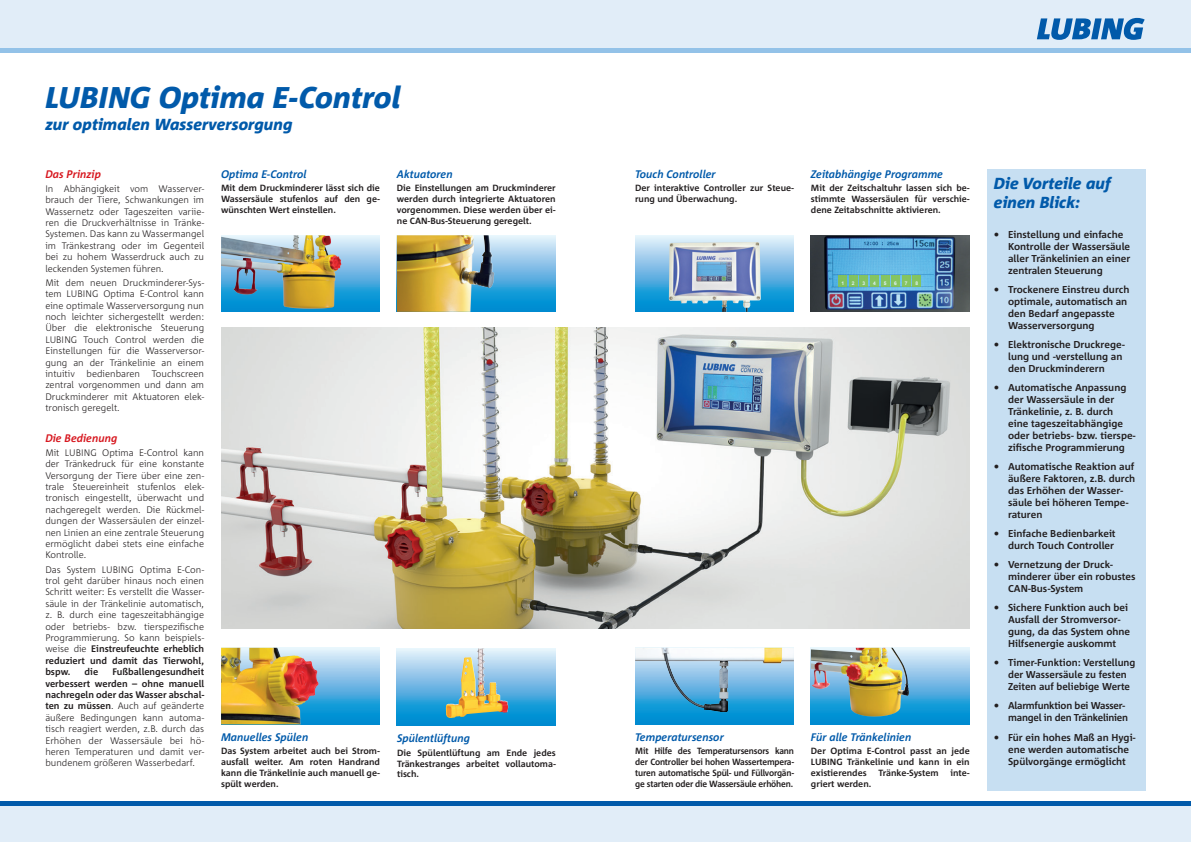
<style>
.page{position:relative;width:1191px;height:842px;background:#fff}
.page>*{position:absolute;margin:0;border:0;box-sizing:border-box;transform-origin:0 0}
.t1{font:italic 800 30px "Agro Sans";color:#015aaa}
.t2{font:italic 800 16px/19.2px "Agro Sans";color:#015aaa}
.t3{font:italic 700 11px "Agro Sans";color:#015aaa}
.t4{font:italic 700 11px "Agro Sans";color:#d7171f}
.t5{font:700 10px/12px "Agro Sans";color:#231f20}
.t6{font:700 10px/12px "Agro Sans";letter-spacing:-.02em;color:#231f20}
.t7{font:300 9.5px/11.4px "Agro Sans";color:#231f20;text-align:justify}
.t8{font:700 9.5px "Agro Sans";color:#231f20}
.t9{font:700 9px/10.8px "Agro Sans";color:#231f20;text-align:justify}
.t10{font:700 9px/10.8px "Agro Sans";color:#231f20;text-align:justify;scale:.94 1}
.t11{font:700 5px "Arial";color:#fff}
.s1{font-weight:700}
</style>
<div class="page">
<div style="left:0;top:0;width:1191px;height:48px;background:#e1edf8"></div>
<svg style="left:1037px;top:18px;width:107px;height:22px"></svg>
<hr style="left:0;top:48px;width:1191px;height:4px;background:#93c2e8">
<div style="left:0;top:805px;width:1191px;height:37px;background:#e1edf8"></div>
<hr style="left:0;top:801px;width:1191px;height:4px;background:#015aaa">
<svg style="left:494px;top:235px;width:61px;height:77px;background:#68b8e4"></svg>
<img style="left:397px;top:235px;width:97px;height:77px">
<svg style="left:221px;top:235px;width:159px;height:77px;background:#6da7b4"></svg>
<img style="left:221px;top:235px;width:98px;height:59px">
<img style="left:221px;top:327px;width:748px;height:302px">
<svg style="left:319px;top:648px;width:61px;height:76px;background:#68b8e4"></svg>
<img style="left:221px;top:648px;width:98px;height:76px">
<svg style="left:635px;top:235px;width:159px;height:77px;background:#78bfe6"></svg>
<img style="left:669px;top:242px;width:88px;height:70px">
<img style="left:811px;top:235px;width:158px;height:77px">
<svg style="left:811px;top:648px;width:158px;height:76px;background:#62acc3"></svg>
<img style="left:811px;top:648px;width:95px;height:42px">
<svg style="left:397px;top:648px;width:159px;height:77px;background:#63b6e3"></svg>
<img style="left:446px;top:648px;width:62px;height:70px">
<div style="left:838px;top:275px;width:9px;height:12px;background:#7fc15e"></div>
<div style="left:849px;top:275px;width:8px;height:12px;background:#81c25f"></div>
<div style="left:859px;top:275px;width:9px;height:12px;background:#83c360"></div>
<div style="left:870px;top:275px;width:8px;height:12px;background:#84c460"></div>
<div style="left:880px;top:275px;width:9px;height:12px;background:#85c460"></div>
<div style="left:891px;top:275px;width:9px;height:12px;background:#85c460"></div>
<div style="left:902px;top:275px;width:8px;height:12px;background:#86c460"></div>
<div style="left:912px;top:275px;width:9px;height:12px;background:#84c460"></div>
<svg style="left:635px;top:648px;width:159px;height:76px;background:#64b0d7"></svg>
<img style="left:635px;top:648px;width:39px;height:36px">
<div style="left:986px;top:169px;width:159px;height:622px;background:#c7dff2"></div>
<h1 class="t1" style="left:45px;top:81px;width:357px">LUBING Optima E-Control</h1>
<h2 class="t2" style="left:45px;top:115px;width:249px">zur optimalen Wasserversorgung</h2>
<p class="t4" style="left:45px;top:168px;width:57px">Das Prinzip</p>
<p class="t7" style="left:45px;top:183px;width:160px">In Abhängigkeit vom Wasserver&shy;brauch der Tiere, Schwankungen im Wassernetz oder Tageszeiten variie&shy;ren die Druckverhältnisse in Tränke-Systemen. Das kann zu Wassermangel im Tränkestrang oder im Gegenteil bei zu hohem Wasserdruck auch zu leckenden Systemen führen.</p>
<p class="t7" style="left:45px;top:277px;width:160px">Mit dem neuen Druckminderer-Sys&shy;tem LUBING Optima E-Control kann eine optimale Wasserversorgung nun noch leichter sichergestellt werden:<br>Über die elektronische Steuerung LUBING Touch Control werden die Einstellungen für die Wasserversor&shy;gung an der Tränkelinie an einem intuitiv bedienbaren Touchscreen zentral vorgenommen und dann am Druckminderer mit Aktuatoren elek&shy;tronisch geregelt.</p>
<p class="t4" style="left:45px;top:432px;width:73px">Die Bedienung</p>
<p class="t7" style="left:45px;top:447px;width:160px">Mit LUBING Optima E-Control kann der Tränkedruck für eine konstante Versorgung der Tiere über eine zen&shy;trale Steuereinheit stufenlos elek&shy;tronisch eingestellt, überwacht und nachgeregelt werden. Die Rückmel&shy;dungen der Wassersäulen der einzel&shy;nen Linien an eine zentrale Steuerung ermöglicht dabei stets eine einfache Kontrolle.</p>
<p class="t7" style="left:45px;top:564px;width:160px">Das System LUBING Optima E-Con&shy;trol geht darüber hinaus noch einen Schritt weiter: Es verstellt die Wasser&shy;säule in der Tränkelinie automatisch, z. B. durch eine tageszeitabhängige oder betriebs- bzw. tierspezifische Programmierung. So kann beispiels&shy;weise die <span class="s1">Einstreufeuchte erheblich reduziert und damit das Tierwohl, bspw.</span></p>
<p class="t3" style="left:221px;top:168px;width:87px">Optima E-Control</p>
<p class="t9" style="left:221px;top:183px;width:160px">Mit dem Druckminderer lässt sich die Wassersäule stufenlos auf den ge&shy;wünschten Wert einstellen.</p>
<p class="t3" style="left:397px;top:168px;width:57px">Aktuatoren</p>
<p class="t9" style="left:397px;top:183px;width:160px">Die Einstellungen am Druckminderer werden durch integrierte Aktuatoren vorgenommen. Diese werden über ei&shy;ne CAN-Bus-Steuerung geregelt.</p>
<p class="t7" style="left:45px;top:666px;width:160px;text-indent:67px"><span class="s1">Fußballengesundheit verbessert werden – ohne manuell nachregeln oder das Wasser abschal&shy;ten zu müssen</span>. Auch auf geänderte äußere Bedingungen kann automa&shy;tisch reagiert werden, z.B. durch das Erhöhen der Wassersäule bei hö&shy;heren Temperaturen und damit ver&shy;bundenem größeren Wasserbedarf.</p>
<p class="t8" style="left:85px;top:667px;width:15px">die</p>
<p class="t3" style="left:221px;top:731px;width:89px">Manuelles Spülen</p>
<p class="t9" style="left:221px;top:746px;width:160px">Das System arbeitet auch bei Strom&shy;ausfall weiter. Am roten Handrand kann die Tränkelinie auch manuell ge&shy;spült werden.</p>
<p class="t3" style="left:397px;top:732px;width:75px">Spülentlüftung</p>
<p class="t9" style="left:397px;top:747px;width:160px">Die Spülentlüftung am Ende jedes Tränkestranges arbeitet vollautoma&shy;tisch.</p>
<p class="t3" style="left:635px;top:168px;width:82px">Touch Controller</p>
<p class="t9" style="left:635px;top:183px;width:160px">Der interaktive Controller zur Steue&shy;rung und Überwachung.</p>
<p class="t3" style="left:811px;top:168px;width:134px">Zeitabhängige Programme</p>
<p class="t9" style="left:811px;top:183px;width:160px">Mit der Zeitschaltuhr lassen sich be&shy;stimmte Wassersäulen für verschie&shy;dene Zeitabschnitte aktivieren.</p>
<p class="t11" style="left:841px;top:280px;width:4px">1</p>
<p class="t11" style="left:852px;top:280px;width:4px">2</p>
<p class="t11" style="left:862px;top:280px;width:4px">3</p>
<p class="t11" style="left:873px;top:280px;width:4px">4</p>
<p class="t11" style="left:883px;top:280px;width:4px">5</p>
<p class="t11" style="left:894px;top:280px;width:4px">6</p>
<p class="t11" style="left:904px;top:280px;width:4px">7</p>
<p class="t11" style="left:915px;top:280px;width:4px">8</p>
<p class="t3" style="left:635px;top:731px;width:90px">Temperatursensor</p>
<p class="t10" style="left:635px;top:746px;width:170px">Mit Hilfe des Temperatursensors kann der Controller bei hohen Wassertempera&shy;turen automatische Spül- und Füllvorgän&shy;ge starten oder die Wassersäule erhöhen.</p>
<p class="t3" style="left:811px;top:731px;width:102px">Für alle Tränkelinien</p>
<p class="t9" style="left:811px;top:746px;width:160px">Der Optima E-Control passt an jede LUBING Tränkelinie und kann in ein existierendes</p>
<p class="t9" style="left:878px;top:767px;width:62px">Tränke-System</p>
<p class="t9" style="left:950px;top:767px;width:21px">inte-</p>
<p class="t9" style="left:811px;top:778px;width:62px">griert werden.</p>
<h2 class="t2" style="left:994px;top:173px;width:118px">Die Vorteile auf einen Blick:</h2>
<p class="t5" style="left:1008px;top:228px;width:124px;text-indent:-14px">• Einstellung und einfache<br>Kontrolle der Wassersäule aller Tränkelinien an einer zentralen Steuerung</p>
<p class="t5" style="left:1008px;top:283px;width:123px;text-indent:-14px">• Trockenere Einstreu durch optimale, automatisch an den Bedarf angepasste<br>Wasserversorgung</p>
<p class="t5" style="left:1008px;top:338px;width:118px;text-indent:-14px">• Elektronische Druckrege&shy;lung und -verstellung an den Druckminderern</p>
<p class="t5" style="left:1008px;top:381px;width:129px;text-indent:-14px">• Automatische Anpassung der Wassersäule in der<br>Tränkelinie, z. B. durch eine tageszeitabhängige oder betriebs- bzw. tierspe&shy;zifische Programmierung</p>
<p class="t5" style="left:1008px;top:461px;width:129px;text-indent:-14px">• Automatische Reaktion auf äußere Faktoren, z.B. durch das Erhöhen der Wasser&shy;säule bei höheren Tempe&shy;raturen</p>
<p class="t5" style="left:994px;top:528px;width:123px;text-align:right">• Einfache Bedienbarkeit durch Touch Controller</p>
<p class="t5" style="left:1008px;top:559px;width:129px;text-indent:-14px">• Vernetzung der Druck&shy;minderer über ein robustes<br>CAN-Bus-System</p>
<p class="t5" style="left:1008px;top:602px;width:124px;text-indent:-14px">• Sichere Funktion auch bei<br>Ausfall der Stromversor&shy;gung, da das System ohne<br>Hilfsenergie auskommt</p>
<p class="t5" style="left:1008px;top:657px;width:129px;text-indent:-14px">• Timer-Funktion: Verstellung der Wassersäule zu festen<br>Zeiten auf beliebige Werte</p>
<p class="t6" style="left:1008px;top:700px;width:122px;text-indent:-14px">• Alarmfunktion bei Wasser&shy;mangel in den Tränkelinien</p>
<p class="t5" style="left:1008px;top:731px;width:129px;text-indent:-14px">• Für ein hohes Maß an Hygi&shy;ene werden automatische<br>Spülvorgänge ermöglicht</p>
</div>
